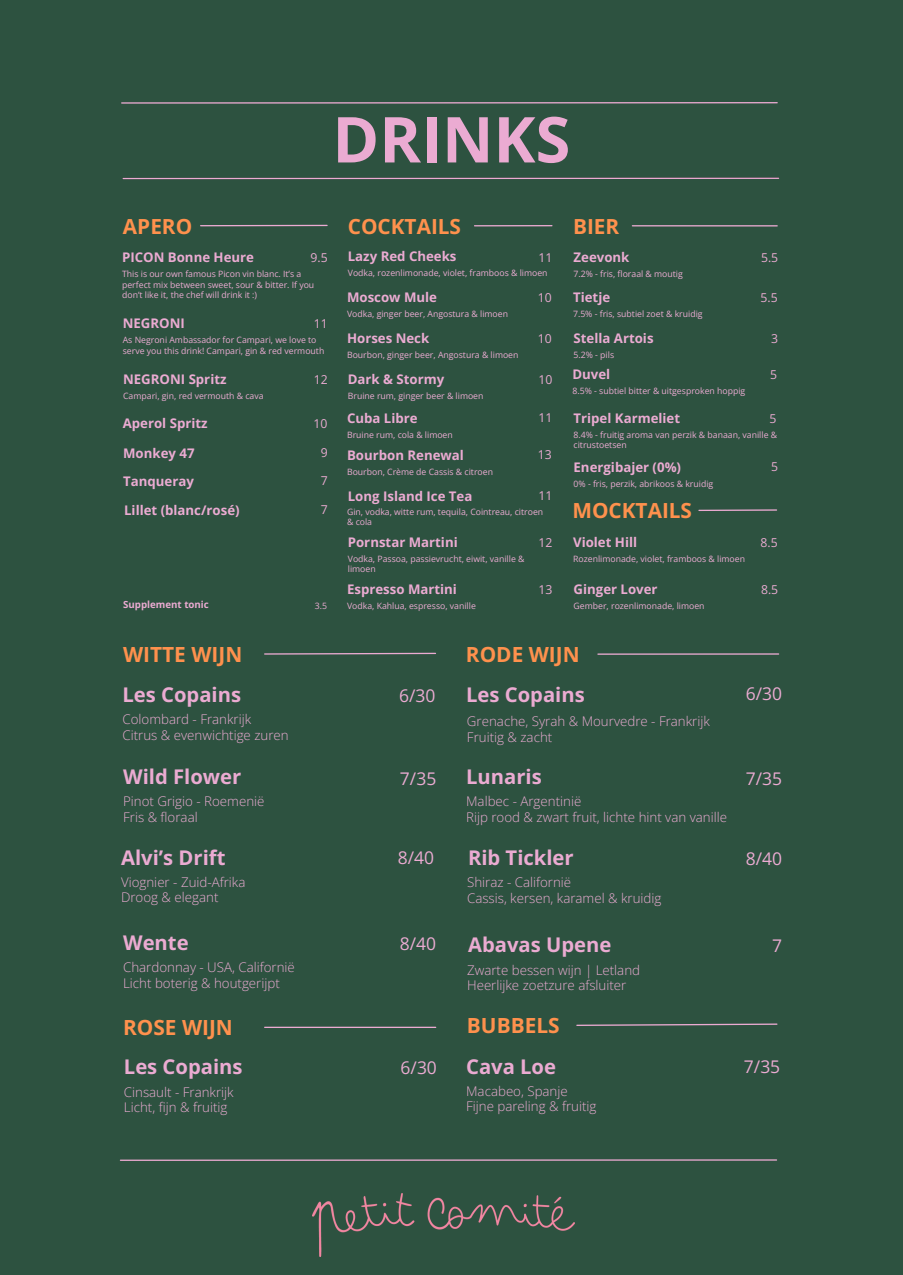
<style>
.page{position:relative;width:903px;height:1275px;background:#fff}
.page>*{position:absolute;margin:0;border:0;box-sizing:border-box;transform-origin:0 0}
.t1{font:700 63.35px "Open Sans";color:#ebabd2}
.t2{font:700 20.82px "Open Sans";color:#ff914d}
.t3{font:700 20.3px "Open Sans";color:#ebabd2}
.t4{font:17.5px "Open Sans";color:#ebabd2}
.t5{font:300 13.3px "Open Sans";color:#ebabd2}
.t6{font:700 13.3px "Open Sans";color:#ebabd2}
.t7{font:12.25px "Open Sans";color:#ebabd2}
.t8{font:700 9.8px "Open Sans";color:#ebabd2}
.t9{font:8.75px/10.2px "Open Sans";color:#ebabd2}
</style>
<div class="page">
<div style="left:0;top:0;width:903px;height:1274px;background:#2d5240"></div>
<hr style="left:120px;top:1159px;width:657px;height:1px;background:#ebabd2">
<hr style="left:122px;top:102px;width:655px;height:2px;background:#ebabd2">
<hr style="left:123px;top:178px;width:656px;height:1px;background:#ebabd2">
<hr style="left:201px;top:225px;width:126px;height:1px;background:#ebabd2">
<hr style="left:632px;top:225px;width:145px;height:1px;background:#ebabd2">
<hr style="left:475px;top:225px;width:77px;height:1px;background:#ebabd2">
<hr style="left:699px;top:509px;width:78px;height:2px;background:#ebabd2">
<svg style="left:264px;top:652px;width:172px;height:3px"></svg>
<hr style="left:598px;top:653px;width:181px;height:2px;background:#ebabd2">
<hr style="left:265px;top:1026px;width:171px;height:2px;background:#ebabd2">
<svg style="left:576px;top:1023px;width:202px;height:3px"></svg>
<img style="left:313px;top:1193px;width:261px;height:63px">
<h1 class="t1" style="left:332px;top:95px;width:239px">DRINKS</h1>
<h2 class="t2" style="left:123px;top:211px;width:71px">APERO</h2>
<h6 class="t9" style="left:122px;top:269px;width:194px">This is our own famous Picon vin blanc. It’s a perfect mix between sweet, sour &amp; bitter. If you don’t like it, the chef will drink it :)</h6>
<p class="t6" style="left:122px;top:248px;width:133px">PICON Bonne Heure</p>
<p class="t7" style="left:311px;top:249px;width:19px">9.5</p>
<p class="t2" style="left:348px;top:211px;width:115px">COCKTAILS</p>
<h6 class="t9" style="left:348px;top:268px;width:201px">Vodka, rozenlimonade, violet, framboos &amp; limoen</h6>
<p class="t6" style="left:348px;top:247px;width:110px">Lazy Red Cheeks</p>
<p class="t7" style="left:539px;top:248px;width:15px">11</p>
<p class="t6" style="left:347px;top:288px;width:91px">Moscow Mule</p>
<h6 class="t7" style="left:538px;top:289px;width:15px">10</h6>
<p class="t6" style="left:123px;top:314px;width:64px">NEGRONI</p>
<p class="t7" style="left:314px;top:315px;width:15px">11</p>
<p class="t9" style="left:347px;top:309px;width:162px">Vodka, ginger beer, Angostura &amp; limoen</p>
<h5 class="t9" style="left:123px;top:335px;width:203px">As Negroni Ambassador for Campari, we love to serve you this drink! Campari, gin &amp; red vermouth</h5>
<p class="t6" style="left:347px;top:329px;width:84px">Horses Neck</p>
<h2 class="t7" style="left:538px;top:330px;width:15px">10</h2>
<p class="t9" style="left:347px;top:350px;width:173px">Bourbon, ginger beer, Angostura &amp; limoen</p>
<p class="t6" style="left:123px;top:370px;width:105px">NEGRONI Spritz</p>
<p class="t7" style="left:314px;top:370px;width:15px">12</p>
<p class="t6" style="left:348px;top:370px;width:98px">Dark &amp; Stormy</p>
<p class="t7" style="left:539px;top:370px;width:15px">10</p>
<h6 class="t9" style="left:123px;top:390px;width:142px">Campari, gin, red vermouth &amp; cava</h6>
<h6 class="t9" style="left:348px;top:390px;width:137px">Bruine rum, ginger beer &amp; limoen</h6>
<p class="t6" style="left:123px;top:414px;width:86px">Aperol Spritz</p>
<h3 class="t7" style="left:314px;top:415px;width:15px">10</h3>
<p class="t6" style="left:347px;top:408px;width:72px">Cuba Libre</p>
<p class="t7" style="left:539px;top:409px;width:15px">11</p>
<h6 class="t9" style="left:347px;top:429px;width:107px">Bruine rum, cola &amp; limoen</h6>
<h6 class="t6" style="left:123px;top:443px;width:73px">Monkey 47</h6>
<p class="t7" style="left:321px;top:444px;width:8px">9</p>
<p class="t6" style="left:123px;top:471px;width:72px">Tanqueray</p>
<h6 class="t7" style="left:321px;top:472px;width:8px">7</h6>
<h6 class="t6" style="left:124px;top:501px;width:117px">Lillet (blanc/rosé)</h6>
<p class="t7" style="left:321px;top:500px;width:8px">7</p>
<p class="t6" style="left:347px;top:445px;width:118px">Bourbon Renewal</p>
<p class="t7" style="left:538px;top:446px;width:15px">13</p>
<h6 class="t9" style="left:347px;top:466px;width:147px">Bourbon, Crème de Cassis &amp; citroen</h6>
<h6 class="t6" style="left:348px;top:486px;width:126px">Long Island Ice Tea</h6>
<p class="t7" style="left:539px;top:487px;width:15px">11</p>
<p class="t9" style="left:347px;top:506px;width:198px">Gin, vodka, witte rum, tequila, Cointreau, citroen &amp; cola</p>
<p class="t2" style="left:573px;top:211px;width:48px">BIER</p>
<p class="t6" style="left:574px;top:248px;width:57px">Zeevonk</p>
<h6 class="t7" style="left:761px;top:249px;width:19px">5.5</h6>
<p class="t6" style="left:573px;top:288px;width:39px">Tietje</p>
<p class="t7" style="left:761px;top:289px;width:19px">5.5</p>
<h6 class="t6" style="left:574px;top:329px;width:81px">Stella Artois</h6>
<p class="t7" style="left:771px;top:330px;width:8px">3</p>
<p class="t6" style="left:572px;top:365px;width:39px">Duvel</p>
<h6 class="t7" style="left:770px;top:365px;width:8px">5</h6>
<p class="t6" style="left:574px;top:409px;width:108px">Tripel Karmeliet</p>
<p class="t7" style="left:770px;top:410px;width:8px">5</p>
<h6 class="t6" style="left:574px;top:457px;width:109px">Energibajer (0%)</h6>
<p class="t7" style="left:771px;top:458px;width:8px">5</p>
<p class="t9" style="left:574px;top:269px;width:111px">7.2% - fris, floraal &amp; moutig</p>
<h2 class="t9" style="left:573px;top:309px;width:131px">7.5% - fris, subtiel zoet &amp; kruidig</h2>
<h6 class="t9" style="left:574px;top:350px;width:42px">5.2% - pils</h6>
<p class="t9" style="left:572px;top:385px;width:174px">8.5% - subtiel bitter &amp; uitgesproken hoppig</p>
<p class="t9" style="left:574px;top:429px;width:205px">8.4% - fruitig aroma van perzik &amp; banaan, vanille &amp; citrustoetsen</p>
<h6 class="t9" style="left:574px;top:478px;width:141px">0% - fris, perzik, abrikoos &amp; kruidig</h6>
<p class="t2" style="left:572px;top:496px;width:121px">MOCKTAILS</p>
<p class="t6" style="left:348px;top:533px;width:111px">Pornstar Martini</p>
<p class="t7" style="left:539px;top:534px;width:15px">12</p>
<h6 class="t6" style="left:347px;top:580px;width:111px">Espresso Martini</h6>
<p class="t7" style="left:539px;top:581px;width:15px">13</p>
<h6 class="t9" style="left:348px;top:553px;width:178px">Vodka, Passoa, passievrucht, eiwit, vanille &amp; limoen</h6>
<p class="t6" style="left:573px;top:533px;width:66px">Violet Hill</p>
<p class="t7" style="left:761px;top:534px;width:19px">8.5</p>
<h6 class="t6" style="left:574px;top:580px;width:86px">Ginger Lover</h6>
<p class="t7" style="left:761px;top:581px;width:19px">8.5</p>
<h6 class="t9" style="left:573px;top:553px;width:173px">Rozenlimonade, violet, framboos &amp; limoen</h6>
<h6 class="t8" style="left:123px;top:597px;width:87px">Supplement tonic</h6>
<p class="t9" style="left:315px;top:600px;width:14px">3.5</p>
<h6 class="t9" style="left:347px;top:601px;width:130px">Vodka, Kahlua, espresso, vanille</h6>
<h2 class="t9" style="left:574px;top:600px;width:133px">Gember, rozenlimonade, limoen</h2>
<p class="t2" style="left:123px;top:639px;width:121px">WITTE WIJN</p>
<h2 class="t2" style="left:466px;top:639px;width:115px">RODE WIJN</h2>
<p class="t3" style="left:122px;top:680px;width:120px">Les Copains</p>
<h4 class="t4" style="left:399px;top:683px;width:38px">6/30</h4>
<p class="t5" style="left:122px;top:710px;width:130px">Colombard - Frankrijk</p>
<h3 class="t5" style="left:122px;top:725px;width:168px">Citrus &amp; evenwichtige zuren</h3>
<p class="t3" style="left:466px;top:680px;width:120px">Les Copains</p>
<h4 class="t4" style="left:746px;top:681px;width:38px">6/30</h4>
<p class="t5" style="left:467px;top:712px;width:244px">Grenache, Syrah &amp; Mourvedre - Frankrijk</p>
<h3 class="t5" style="left:467px;top:727px;width:87px">Fruitig &amp; zacht</h3>
<h4 class="t3" style="left:123px;top:762px;width:120px">Wild Flower</h4>
<p class="t4" style="left:400px;top:766px;width:38px">7/35</p>
<p class="t4" style="left:746px;top:766px;width:38px">7/35</p>
<h3 class="t5" style="left:466px;top:792px;width:117px">Malbec - Argentinië</h3>
<h4 class="t5" style="left:466px;top:807px;width:263px">Rijp rood &amp; zwart fruit, lichte hint van vanille</h4>
<p class="t3" style="left:466px;top:762px;width:77px">Lunaris</p>
<h2 class="t5" style="left:123px;top:792px;width:143px">Pinot Grigio - Roemenië</h2>
<h3 class="t5" style="left:123px;top:807px;width:76px">Fris &amp; floraal</h3>
<p class="t3" style="left:121px;top:843px;width:106px">Alvi’s Drift</p>
<h4 class="t4" style="left:398px;top:845px;width:38px">8/40</h4>
<p class="t4" style="left:746px;top:846px;width:38px">8/40</p>
<h4 class="t3" style="left:468px;top:843px;width:107px">Rib Tickler</h4>
<p class="t5" style="left:121px;top:872px;width:126px">Viognier - Zuid-Afrika</p>
<h3 class="t5" style="left:121px;top:888px;width:99px">Droog &amp; elegant</h3>
<h4 class="t5" style="left:467px;top:873px;width:106px">Shiraz - Californië</h4>
<p class="t5" style="left:467px;top:888px;width:196px">Cassis, kersen, karamel &amp; kruidig</p>
<p class="t3" style="left:123px;top:928px;width:67px">Wente</p>
<p class="t4" style="left:400px;top:931px;width:38px">8/40</p>
<p class="t3" style="left:468px;top:930px;width:145px">Abavas Upene</p>
<p class="t5" style="left:123px;top:958px;width:173px">Chardonnay - USA, Californië</p>
<p class="t5" style="left:123px;top:973px;width:158px">Licht boterig &amp; houtgerijpt</p>
<p class="t5" style="left:467px;top:960px;width:175px">Zwarte bessen wijn | Letland</p>
<h3 class="t5" style="left:467px;top:976px;width:161px">Heerlijke zoetzure afsluiter</h3>
<p class="t2" style="left:123px;top:1012px;width:111px">ROSE WIJN</p>
<h3 class="t2" style="left:467px;top:1010px;width:94px">BUBBELS</h3>
<h3 class="t4" style="left:772px;top:933px;width:11px">7</h3>
<h2 class="t3" style="left:124px;top:1052px;width:120px">Les Copains</h2>
<p class="t4" style="left:401px;top:1055px;width:38px">6/30</p>
<p class="t5" style="left:124px;top:1082px;width:111px">Cinsault - Frankrijk</p>
<p class="t5" style="left:124px;top:1097px;width:105px">Licht, fijn &amp; fruitig</p>
<h3 class="t3" style="left:466px;top:1052px;width:91px">Cava Loe</h3>
<h4 class="t4" style="left:744px;top:1054px;width:38px">7/35</h4>
<h2 class="t5" style="left:466px;top:1081px;width:103px">Macabeo, Spanje</h2>
<h3 class="t5" style="left:466px;top:1097px;width:132px">Fijne pareling &amp; fruitig</h3>
</div>
